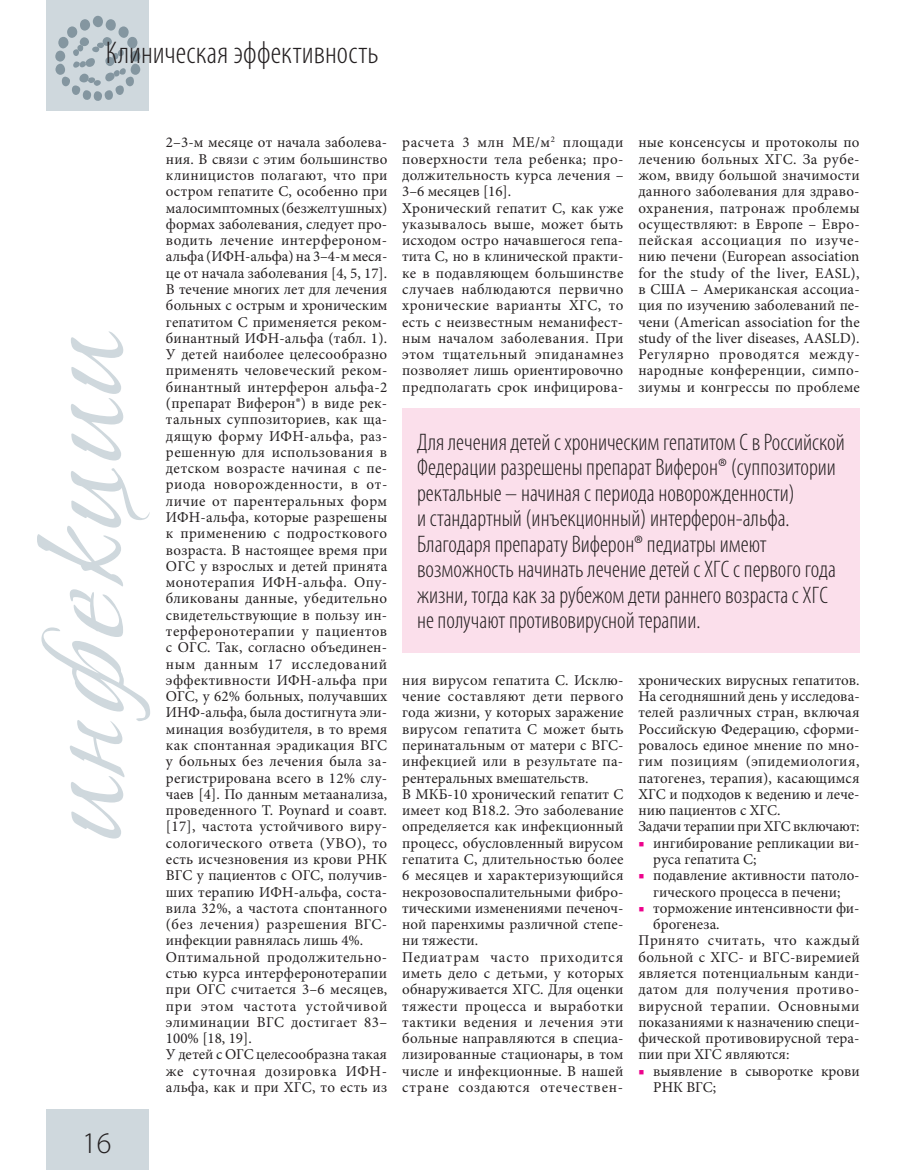
<style>
.page{position:relative;width:915px;height:1170px;background:#fff}
.page>*{position:absolute;margin:0;border:0;box-sizing:border-box;transform-origin:0 0}
.t1{font:300 condensed 31.5px "Myriad Pro";letter-spacing:.01em;color:#231f20}
.t2{font:300 30px "Myriad Pro";color:#231f20}
.t3{font:300 condensed 24px/25.5px "Myriad Pro";color:#231f20}
.t4{font:15px/16.2px "Minion Pro";letter-spacing:.015em;color:#231f20}
.t5{font:15px "Minion Pro";letter-spacing:.035em;color:#231f20}
.t6{font:15px "Minion Pro";letter-spacing:.04em;color:#231f20}
.s1{color:#ed028c}
</style>
<div class="page">
<div style="left:47px;top:0;width:102px;height:111px;background:#cfd8dd"></div>
<div style="left:47px;top:1108px;width:102px;height:61px;background:#cfd8dd"></div>
<svg style="left:55px;top:16px;width:85px;height:85px"></svg>
<svg style="left:71px;top:331px;width:52px;height:129px"></svg>
<svg style="left:37px;top:468px;width:113px;height:370px"></svg>
<div style="left:402px;top:408px;width:457px;height:244px;background:#fbdfeb"></div>
<h1 class="t1" style="left:106px;top:34px;width:274px">Клиническая эффективность</h1>
<h2 class="t2" style="left:82px;top:1125px;width:31px">16</h2>
<p class="t4" style="left:166px;top:135px;width:223px">2–3-м месяце от начала заболева&shy;ния. В связи с этим большинство клиницистов полагают, что при остром гепатите C, особенно при малосимптомных (безжелтушных) формах заболевания, следует про&shy;водить лечение интерфероном&shy;альфа (ИФН-альфа) на 3–4-м меся&shy;це от начала заболевания [4, 5, 17].<br>В течение многих лет для лечения больных с острым и хроническим гепатитом C применяется реком&shy;бинантный ИФН-альфа (табл. 1).<br>У детей наиболее целесообразно применять человеческий реком&shy;бинантный интерферон альфа-2 (препарат Виферон®) в виде рек&shy;тальных суппозиториев, как ща&shy;дящую форму ИФН-альфа, раз&shy;решенную для использования в детском возрасте начиная с пе&shy;риода новорожденности, в от&shy;личие от парентеральных форм<br>ИФН-альфа, которые разрешены к применению с подросткового возраста. В настоящее время при<br>ОГС у взрослых и детей принята монотерапия ИФН-альфа. Опу&shy;бликованы данные, убедительно свидетельствующие в пользу ин&shy;терферонотерапии у пациентов с ОГС. Так, согласно объединен&shy;ным данным 17 исследований эффективности ИФН-альфа при<br>ОГС, у 62% больных, получавших<br>ИНФ-альфа, была достигнута эли&shy;минация возбудителя, в то время как спонтанная эрадикация ВГС у больных без лечения была за&shy;регистрирована всего в 12% слу&shy;чаев [4]. По данным метаанализа, проведенного T. Poynard и соавт. [17], частота устойчивого виру&shy;сологического ответа (УBO), то есть исчезновения из крови РНК<br>ВГС у пациентов с ОГС, получив&shy;ших терапию ИФН-альфа, соста&shy;вила 32%, а частота спонтанного (без лечения) разрешения ВГС&shy;инфекции равнялась лишь 4%.<br>Оптимальной продолжительно&shy;стью курса интерферонотерапии при ОГС считается 3–6 месяцев, при этом частота устойчивой элиминации ВГС достигает 83–<br>100% [18, 19].<br>У детей с ОГС целесообразна такая же суточная дозировка ИФН&shy;альфа, как и при ХГC, то есть из</p>
<p class="t4" style="left:402px;top:134px;width:223px">расчета 3 млн МЕ/м<sup>2</sup> площади поверхности тела ребенка; про&shy;должительность курса лечения –<br>3–6 месяцев [16].<br>Хронический гепатит C, как уже указывалось выше, может быть исходом остро начавшегося гепа&shy;тита C, но в клинической практи&shy;ке в подавляющем большинстве случаев наблюдаются первично хронические варианты ХГC, то есть с неизвестным неманифест&shy;ным началом заболевания. При этом тщательный эпиданамнез позволяет лишь ориентировочно предполагать срок инфицирова-</p>
<p class="t4" style="left:638px;top:135px;width:223px;text-align:justify">ные консенсусы и протоколы по лечению больных ХГC. За рубе&shy;жом, ввиду большой значимости данного заболевания для здраво&shy;охранения, патронаж проблемы осуществляют: в Европе – Евро&shy;пейская ассоциация по изуче&shy;нию печени (European association for the study of the liver, EASL), в США – Американская ассоциа&shy;ция по изучению заболеваний пе&shy;чени (American association for the study of the liver diseases, AASLD).<br>Регулярно проводятся между&shy;народные конференции, симпо&shy;зиумы и конгрессы по проблеме</p>
<p class="t3" style="left:417px;top:429px;width:429px">Для лечения детей с хроническим гепатитом С в Российской Федерации разрешены препарат Виферон® (суппозитории ректальные – начиная с периода новорожденности)<br>и стандартный (инъекционный) интерферон-альфа.<br>Благодаря препарату Виферон® педиатры имеют возможность начинать лечение детей с ХГC с первого года жизни, тогда как за рубежом дети раннего возраста с ХГC не получают противовирусной терапии.</p>
<p class="t4" style="left:402px;top:672px;width:223px">ния вирусом гепатита C. Исклю&shy;чение составляют дети первого года жизни, у которых заражение вирусом гепатита C может быть перинатальным от матери с ВГС&shy;инфекцией или в результате па&shy;рентеральных вмешательств.<br>В МКБ-10 хронический гепатит C имеет код В18.2. Это заболевание определяется как инфекционный процесс, обусловленный вирусом гепатита C, длительностью более<br>6 месяцев и характеризующийся некрозовоспалительными фибро&shy;тическими изменениями печеноч&shy;ной паренхимы различной степе&shy;ни тяжести.<br>Педиатрам часто приходится иметь дело с детьми, у которых обнаруживается ХГC. Для оценки тяжести процесса и выработки тактики ведения и лечения эти больные направляются в специа&shy;лизированные стационары, в том числе и инфекционные. В нашей стране создаются отечествен-</p>
<p class="t4" style="left:638px;top:672px;width:223px">хронических вирусных гепатитов.<br>На сегодняшний день у исследова&shy;телей различных стран, включая<br>Российскую Федерацию, сформи&shy;ровалось единое мнение по мно&shy;гим позициям (эпидемиология, патогенез, терапия), касающимся<br>ХГC и подходов к ведению и лече&shy;нию пациентов с ХГC.<br>Задачи терапии при ХГC включают:</p>
<p class="t4" style="left:653px;top:834px;width:208px;text-indent:-15px"><span class="s1">■</span> ингибирование репликации ви&shy;руса гепатита C;</p>
<p class="t4" style="left:638px;top:867px;width:223px;text-align:center"><span class="s1">■</span> подавление активности патоло&shy;гического процесса в печени;</p>
<p class="t4" style="left:638px;top:899px;width:223px"><span class="s1">■</span> торможение интенсивности фи-</p>
<p class="t4" style="left:653px;top:916px;width:68px">брогенеза.</p>
<p class="t6" style="left:638px;top:930px;width:223px">Принято считать, что каждый</p>
<p class="t4" style="left:638px;top:948px;width:223px">больной с ХГC- и ВГC-виремией</p>
<p class="t4" style="left:638px;top:965px;width:222px">является потенциальным канди-</p>
<p class="t5" style="left:638px;top:979px;width:223px">датом для получения противо-</p>
<p class="t5" style="left:638px;top:995px;width:222px">вирусной терапии. Основными</p>
<p class="t4" style="left:638px;top:1013px;width:223px">показаниями к назначению специ-</p>
<p class="t4" style="left:638px;top:1030px;width:223px">фической противовирусной тера-</p>
<p class="t4" style="left:638px;top:1046px;width:153px">пии при ХГC являются:</p>
<p class="t4" style="left:653px;top:1062px;width:208px;text-indent:-15px"><span class="s1">■</span> выявление в сыворотке крови<br>РНК ВГС;</p>
</div>
